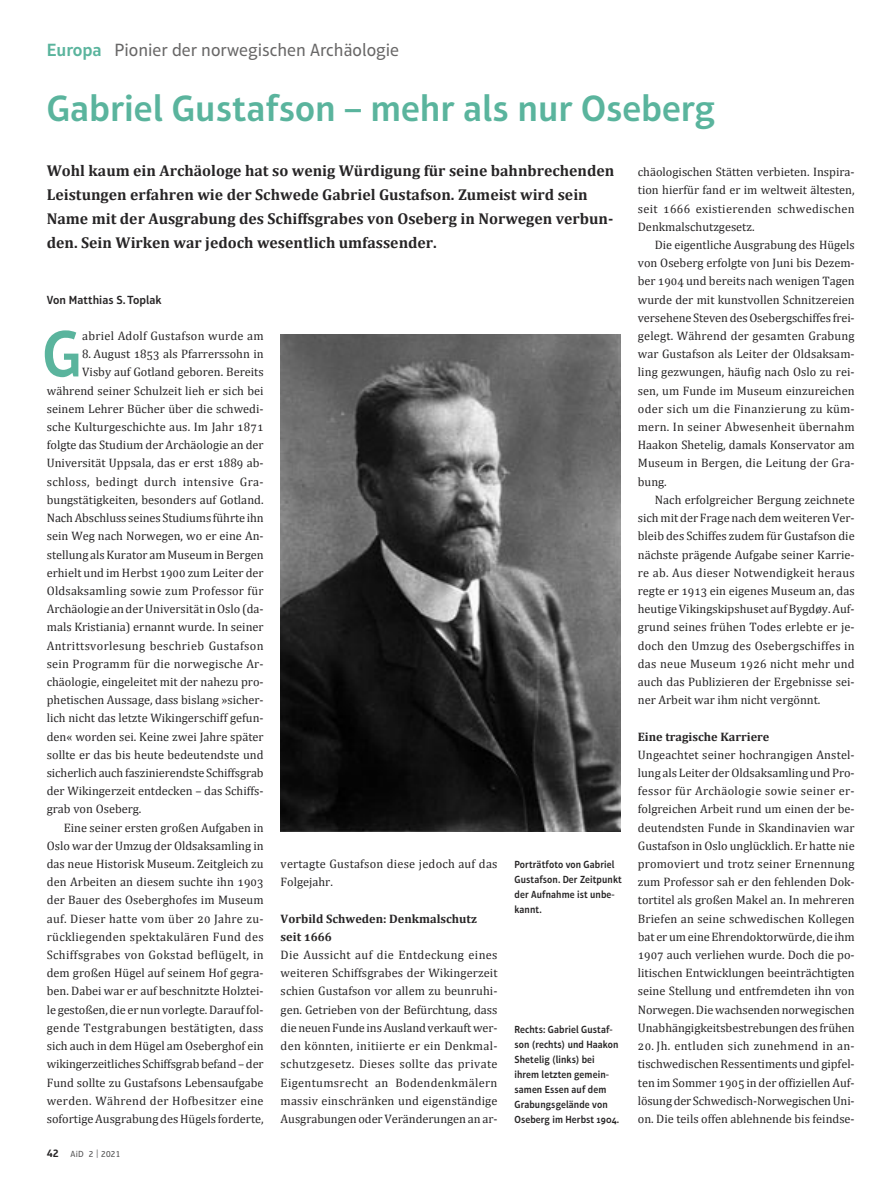
<style>
.page{position:relative;width:893px;height:1191px;background:#fff}
.page>*{position:absolute;margin:0;border:0;box-sizing:border-box;transform-origin:0 0}
.t1{font:600 66.75px "Aptifer Sans LT Pro";color:#5ab49d;scale:.94 1}
.t2{font:600 37.2px "Aptifer Sans LT Pro";color:#5ab49d}
.t3{font:18px "Aptifer Sans LT Pro";color:#686767}
.t4{font:700 15.75px/24px "Cambria";color:#272526}
.t5{font:12.3px/18.1px "Cambria";color:#272526;text-align:justify}
.t6{font:12.3px "Cambria";letter-spacing:.03em;color:#272526}
.t7{font:700 12.3px/18.1px "Cambria";color:#272526}
.t8{font:12.3px "Cambria";letter-spacing:.02em;color:#272526}
.t9{font:600 12px "Aptifer Sans LT Pro";letter-spacing:.005em;color:#272526}
.t10{font:600 10.5px/15px "Aptifer Sans LT Pro";letter-spacing:.01em;color:#272526;scale:.92 1}
.t11{font:9px "Aptifer Sans LT Pro";color:#525152}
.s1{font-weight:600;color:#5ab49d}
.s2{font-weight:600;font-size:11.25px;color:#272526}
</style>
<div class="page">
<img style="left:281px;top:334px;width:340px;height:497px">
<p class="t3" style="left:47px;top:43px;width:354px"><span class="s1">Europa</span> Pionier der norwegischen Archäologie</p>
<p class="t2" style="left:47px;top:95px;width:670px">Gabriel Gustafson – mehr als nur Oseberg</p>
<p class="t4" style="left:47px;top:159px;width:569px">Wohl kaum ein Archäologe hat so wenig Würdigung für seine bahnbrechenden Leistungen erfahren wie der Schwede Gabriel Gustafson. Zumeist wird sein Name mit der Ausgrabung des Schiffsgrabes von Oseberg in Norwegen verbun&shy;den. Sein Wirken war jedoch wesentlich umfassender.</p>
<p class="t5" style="left:638px;top:163px;width:218px">chäologischen Stätten verbieten. Inspira‐ tion hierfür fand er im weltweit ältesten, seit 1666 existierenden schwedischen Denkmalschutzgesetz.</p>
<p class="t5" style="left:638px;top:235px;width:218px;text-indent:17px">Die eigentliche Ausgrabung des Hügels von Oseberg erfolgte von Juni bis Dezem‐ ber 1904 und bereits nach wenigen Tagen wurde der mit kunstvollen Schnitzereien versehene Steven des Osebergschiffes frei‐ gelegt. Während der gesamten Grabung war Gustafson als Leiter der Oldsaksam‐ ling gezwungen, häufig nach Oslo zu rei‐ sen, um Funde im Museum einzureichen oder sich um die Finanzierung zu küm‐ mern. In seiner Abwesenheit übernahm Haakon Shetelig, damals Konservator am Museum in Bergen, die Leitung der Gra‐ bung.</p>
<p class="t5" style="left:638px;top:490px;width:218px;text-indent:17px">Nach erfolgreicher Bergung zeichnete sich mit der Frage nach dem weiteren Ver‐ bleib des Schiffes zudem für Gustafson die nächste prägende Aufgabe seiner Karrie‐ re ab. Aus dieser Notwendigkeit heraus regte er 1913 ein eigenes Museum an, das heutige Vikingskipshuset auf Bygdøy. Auf‐ grund seines frühen Todes erlebte er je‐ doch den Umzug des Osebergschiffes in das neue Museum 1926 nicht mehr und auch das Publizieren der Ergebnisse sei‐ ner Arbeit war ihm nicht vergönnt.</p>
<p class="t7" style="left:638px;top:727px;width:133px">Eine tragische Karriere</p>
<p class="t5" style="left:638px;top:745px;width:218px">Ungeachtet seiner hochrangigen Anstel‐ lung als Leiter der Oldsaksamling und Pro‐ fessor für Archäologie sowie seiner er‐ folgreichen Arbeit rund um einen der be‐ deutendsten Funde in Skandinavien war Gustafson in Oslo unglücklich. Er hatte nie promoviert und trotz seiner Ernennung zum Professor sah er den fehlenden Dok‐ tortitel als großen Makel an. In mehreren Briefen an seine schwedischen Kollegen bat er um eine Ehrendoktorwürde, die ihm 1907 auch verliehen wurde. Doch die po‐ litischen Entwicklungen beeinträchtigten seine Stellung und entfremdeten ihn von Norwegen. Die wachsenden norwegischen Unabhängigkeitsbestrebungen des frühen</p>
<p class="t5" style="left:638px;top:1036px;width:218px">20. Jh. entluden sich zunehmend in an‐ tischwedischen Ressentiments und gipfel‐ ten im Sommer 1905 in der offiziellen Auf‐ lösung der Schwedisch‐Norwegischen Uni‐ on. Die teils offen ablehnende bis feindse‐</p>
<p class="t9" style="left:47px;top:295px;width:116px">Von Matthias S. Toplak</p>
<p class="t1" style="left:42px;top:328px;width:44px">G</p>
<p class="t8" style="left:82px;top:328px;width:183px">abriel Adolf Gustafson wurde am</p>
<p class="t5" style="left:82px;top:345px;width:183px">8. August 1853 als Pfarrerssohn in</p>
<p class="t5" style="left:82px;top:363px;width:183px">Visby auf Gotland geboren. Bereits</p>
<p class="t5" style="left:47px;top:381px;width:218px">während seiner Schulzeit lieh er sich bei</p>
<p class="t5" style="left:47px;top:399px;width:218px">seinem Lehrer Bücher über die schwedi‐</p>
<p class="t5" style="left:47px;top:417px;width:218px">sche Kulturgeschichte aus. Im Jahr 1871</p>
<p class="t5" style="left:47px;top:436px;width:218px">folgte das Studium der Archäologie an der</p>
<p class="t5" style="left:47px;top:454px;width:218px">Universität Uppsala, das er erst 1889 ab‐</p>
<p class="t6" style="left:47px;top:474px;width:218px">schloss, bedingt durch intensive Gra‐</p>
<p class="t5" style="left:47px;top:490px;width:218px">bungstätigkeiten, besonders auf Gotland.</p>
<p class="t5" style="left:47px;top:508px;width:218px">Nach Abschluss seines Studiums führte ihn</p>
<p class="t5" style="left:47px;top:527px;width:218px">sein Weg nach Norwegen, wo er eine An‐</p>
<p class="t5" style="left:47px;top:545px;width:218px">stellung als Kurator am Museum in Bergen</p>
<p class="t5" style="left:47px;top:563px;width:218px">erhielt und im Herbst 1900 zum Leiter der</p>
<p class="t5" style="left:47px;top:581px;width:218px">Oldsaksamling sowie zum Professor für</p>
<p class="t5" style="left:47px;top:599px;width:218px">Archäologie an der Universität in Oslo (da‐</p>
<p class="t5" style="left:47px;top:618px;width:218px">mals Kristiania) ernannt wurde. In seiner</p>
<p class="t6" style="left:47px;top:638px;width:218px">Antrittsvorlesung beschrieb Gustafson</p>
<p class="t5" style="left:47px;top:654px;width:218px">sein Programm für die norwegische Ar‐</p>
<p class="t5" style="left:47px;top:672px;width:218px">chäologie, eingeleitet mit der nahezu pro‐</p>
<p class="t5" style="left:47px;top:690px;width:218px">phetischen Aussage, dass bislang »sicher‐</p>
<p class="t5" style="left:47px;top:709px;width:218px">lich nicht das letzte Wikingerschiff gefun‐</p>
<p class="t5" style="left:47px;top:727px;width:218px">den« worden sei. Keine zwei Jahre später</p>
<p class="t5" style="left:47px;top:745px;width:218px">sollte er das bis heute bedeutendste und</p>
<p class="t5" style="left:47px;top:763px;width:218px">sicherlich auch faszinierendste Schiffsgrab</p>
<p class="t5" style="left:47px;top:781px;width:218px">der Wikingerzeit entdecken – das Schiffs‐</p>
<p class="t5" style="left:47px;top:800px;width:96px">grab von Oseberg.</p>
<p class="t5" style="left:47px;top:818px;width:218px;text-indent:17px">Eine seiner ersten großen Aufgaben in Oslo war der Umzug der Oldsaksamling in das neue Historisk Museum. Zeitgleich zu den Arbeiten an diesem suchte ihn 1903 der Bauer des Oseberghofes im Museum auf. Dieser hatte vom über 20 Jahre zu‐ rückliegenden spektakulären Fund des Schiffsgrabes von Gokstad beflügelt, in dem großen Hügel auf seinem Hof gegra‐ ben. Dabei war er auf beschnitzte Holztei‐ le gestoßen, die er nun vorlegte. Darauf fol‐ gende Testgrabungen bestätigten, dass sich auch in dem Hügel am Oseberghof ein wikingerzeitliches Schiffsgrab befand – der Fund sollte zu Gustafsons Lebensaufgabe werden. Während der Hofbesitzer eine sofortige Ausgrabung des Hügels forderte,</p>
<p class="t5" style="left:281px;top:854px;width:218px">vertagte Gustafson diese jedoch auf das<br>Folgejahr.</p>
<p class="t7" style="left:281px;top:909px;width:198px">Vorbild Schweden: Denkmalschutz seit 1666</p>
<p class="t5" style="left:281px;top:945px;width:218px">Die Aussicht auf die Entdeckung eines weiteren Schiffsgrabes der Wikingerzeit schien Gustafson vor allem zu beunruhi‐ gen. Getrieben von der Befürchtung, dass die neuen Funde ins Ausland verkauft wer‐ den könnten, initiierte er ein Denkmal‐ schutzgesetz. Dieses sollte das private Eigentumsrecht an Bodendenkmälern massiv einschränken und eigenständige Ausgrabungen oder Veränderungen an ar‐</p>
<p class="t10" style="left:514px;top:857px;width:118px">Porträtfoto von Gabriel<br>Gustafson. Der Zeitpunkt der Aufnahme ist unbe&shy;kannt.</p>
<p class="t10" style="left:514px;top:1022px;width:115px">Rechts: Gabriel Gustaf&shy;son (rechts) und Haakon<br>Shetelig (links) bei ihrem letzten gemein - samen Essen auf dem<br>Grabungsgelände von<br>Oseberg im Herbst 1904.</p>
<p class="t11" style="left:47px;top:1150px;width:75px"><span class="s2">42</span> AiD 2 | 2021</p>
</div>
